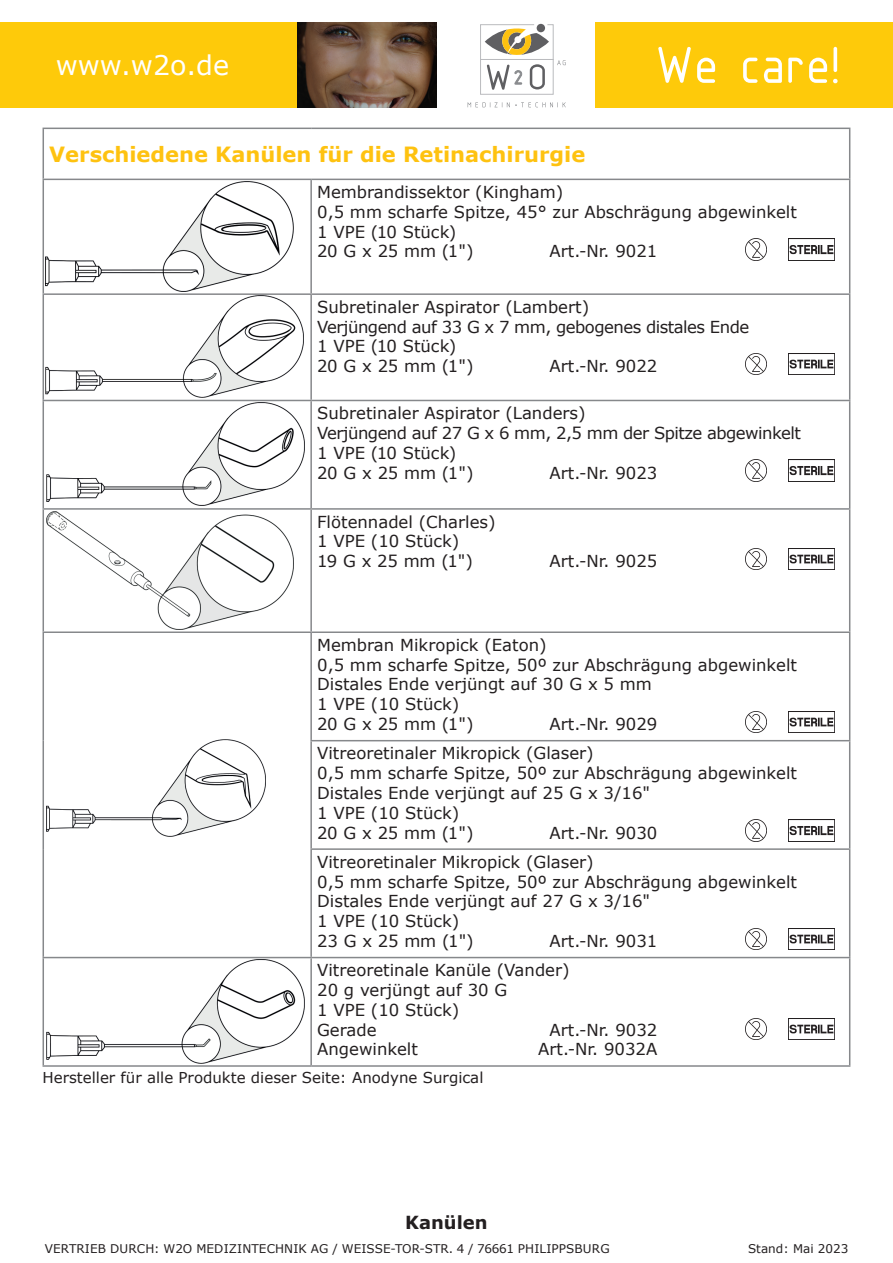
<style>
.page{position:relative;width:893px;height:1263px;background:#fff}
.page>*{position:absolute;margin:0;border:0;box-sizing:border-box;transform-origin:0 0}
.t1{font:54px "Isonorm 3098";letter-spacing:.035em;color:#fff}
.t2{font:27px "Verdana";color:#fff}
.t3{font:700 21px "Verdana";color:#fec210}
.t4{font:700 18px "Verdana";color:#231f20}
.t5{font:16.5px/19.8px "Verdana";color:#231f20}
.t6{font:16.5px/19.8px "Verdana";letter-spacing:-.02em;color:#231f20}
.t7{font:15px "Verdana";color:#231f20}
.t8{font:12px "Verdana";letter-spacing:.01em;color:#231f20}
</style>
<div class="page">
<div style="left:0;top:22px;width:298px;height:85px;background:#feca0a"></div>
<div style="left:480px;top:59px;width:73px;height:36px;border:1px solid #babbbe"></div>
<svg style="left:468px;top:102px;width:98px;height:5px"></svg>
<svg style="left:480px;top:24px;width:86px;height:66px"></svg>
<div style="left:595px;top:22px;width:298px;height:85px;background:#feca0a"></div>
<img style="left:298px;top:22px;width:139px;height:85px">
<hr style="left:43px;top:129px;width:1px;height:50px;background:#86888b">
<hr style="left:43px;top:180px;width:1px;height:113px;background:#86888b">
<hr style="left:310px;top:180px;width:2px;height:113px;background:#86888b">
<hr style="left:849px;top:180px;width:1px;height:113px;background:#86888b">
<hr style="left:43px;top:293px;width:268px;height:2px;background:#86888b">
<hr style="left:43px;top:295px;width:1px;height:105px;background:#86888b">
<hr style="left:311px;top:293px;width:539px;height:2px;background:#86888b">
<hr style="left:310px;top:295px;width:2px;height:105px;background:#86888b">
<hr style="left:849px;top:295px;width:1px;height:105px;background:#86888b">
<hr style="left:43px;top:401px;width:1px;height:107px;background:#86888b">
<hr style="left:310px;top:401px;width:2px;height:107px;background:#86888b">
<hr style="left:849px;top:401px;width:1px;height:107px;background:#86888b">
<hr style="left:43px;top:510px;width:1px;height:121px;background:#86888b">
<hr style="left:310px;top:510px;width:2px;height:121px;background:#86888b">
<hr style="left:849px;top:510px;width:1px;height:121px;background:#86888b">
<hr style="left:43px;top:633px;width:1px;height:108px;background:#86888b">
<hr style="left:310px;top:633px;width:2px;height:107px;background:#86888b">
<hr style="left:849px;top:633px;width:1px;height:107px;background:#86888b">
<hr style="left:43px;top:741px;width:1px;height:108px;background:#86888b">
<hr style="left:310px;top:741px;width:2px;height:107px;background:#86888b">
<hr style="left:849px;top:741px;width:1px;height:107px;background:#86888b">
<hr style="left:43px;top:849px;width:1px;height:108px;background:#86888b">
<hr style="left:310px;top:850px;width:2px;height:107px;background:#86888b">
<hr style="left:849px;top:850px;width:1px;height:107px;background:#86888b">
<hr style="left:43px;top:958px;width:1px;height:107px;background:#86888b">
<hr style="left:43px;top:128px;width:268px;height:1px;background:#86888b">
<hr style="left:311px;top:128px;width:539px;height:1px;background:#86888b">
<hr style="left:849px;top:129px;width:1px;height:50px;background:#86888b">
<hr style="left:43px;top:179px;width:268px;height:1px;background:#86888b">
<hr style="left:311px;top:179px;width:539px;height:1px;background:#86888b">
<hr style="left:43px;top:400px;width:268px;height:1px;background:#86888b">
<hr style="left:311px;top:400px;width:539px;height:1px;background:#86888b">
<hr style="left:43px;top:508px;width:268px;height:2px;background:#86888b">
<hr style="left:311px;top:508px;width:539px;height:2px;background:#86888b">
<hr style="left:43px;top:631px;width:268px;height:2px;background:#86888b">
<hr style="left:311px;top:631px;width:539px;height:2px;background:#86888b">
<hr style="left:310px;top:740px;width:540px;height:1px;background:#86888b">
<hr style="left:310px;top:848px;width:540px;height:2px;background:#86888b">
<hr style="left:43px;top:957px;width:268px;height:1px;background:#86888b">
<hr style="left:311px;top:957px;width:539px;height:1px;background:#86888b">
<hr style="left:43px;top:1065px;width:268px;height:2px;background:#86888b">
<hr style="left:311px;top:1065px;width:539px;height:2px;background:#86888b">
<hr style="left:310px;top:958px;width:2px;height:107px;background:#86888b">
<hr style="left:849px;top:958px;width:1px;height:107px;background:#86888b">
<img style="left:46px;top:181px;width:248px;height:110px">
<img style="left:46px;top:296px;width:258px;height:102px">
<img style="left:47px;top:403px;width:258px;height:103px">
<img style="left:47px;top:512px;width:246px;height:117px">
<img style="left:47px;top:740px;width:219px;height:96px">
<img style="left:47px;top:960px;width:258px;height:103px">
<img style="left:788px;top:239px;width:46px;height:21px">
<img style="left:745px;top:239px;width:22px;height:21px">
<img style="left:788px;top:354px;width:46px;height:21px">
<img style="left:745px;top:354px;width:22px;height:21px">
<img style="left:788px;top:460px;width:46px;height:21px">
<img style="left:745px;top:460px;width:22px;height:21px">
<img style="left:788px;top:548px;width:46px;height:22px">
<img style="left:745px;top:548px;width:22px;height:22px">
<img style="left:788px;top:711px;width:46px;height:22px">
<img style="left:745px;top:711px;width:22px;height:22px">
<img style="left:788px;top:820px;width:46px;height:21px">
<img style="left:745px;top:820px;width:22px;height:21px">
<img style="left:788px;top:928px;width:46px;height:22px">
<img style="left:745px;top:928px;width:22px;height:22px">
<img style="left:788px;top:1019px;width:46px;height:21px">
<img style="left:745px;top:1019px;width:22px;height:21px">
<h2 class="t2" style="left:56px;top:47px;width:175px">www.w2o.de</h2>
<h1 class="t1" style="left:658px;top:38px;width:186px">We care!</h1>
<p class="t3" style="left:49px;top:139px;width:538px">Verschiedene Kanülen für die Retinachirurgie</p>
<p class="t5" style="left:317px;top:182px;width:481px">Membrandissektor (Kingham)<br>0,5 mm scharfe Spitze, 45° zur Abschrägung abgewinkelt<br>1 VPE (10 Stück)<br>20 G x 25 mm (1")</p>
<p class="t5" style="left:549px;top:241px;width:109px">Art.-Nr. 9021</p>
<p class="t6" style="left:317px;top:297px;width:434px">Subretinaler Aspirator (Lambert)<br>Verjüngend auf 33 G x 7 mm, gebogenes distales Ende<br>1 VPE (10 Stück)<br>20 G x 25 mm (1")</p>
<p class="t5" style="left:549px;top:356px;width:109px">Art.-Nr. 9022</p>
<p class="t6" style="left:317px;top:403px;width:485px">Subretinaler Aspirator (Landers)<br>Verjüngend auf 27 G x 6 mm, 2,5 mm der Spitze abgewinkelt<br>1 VPE (10 Stück)<br>20 G x 25 mm (1")</p>
<p class="t5" style="left:549px;top:462px;width:109px">Art.-Nr. 9023</p>
<p class="t5" style="left:317px;top:511px;width:180px">Flötennadel (Charles)<br>1 VPE (10 Stück)<br>19 G x 25 mm (1")</p>
<p class="t5" style="left:549px;top:551px;width:109px">Art.-Nr. 9025</p>
<p class="t5" style="left:317px;top:635px;width:481px">Membran Mikropick (Eaton)<br>0,5 mm scharfe Spitze, 50º zur Abschrägung abgewinkelt<br>Distales Ende verjüngt auf 30 G x 5 mm<br>1 VPE (10 Stück)<br>20 G x 25 mm (1")</p>
<p class="t5" style="left:317px;top:709px;width:342px;line-height:29.2px;text-indent:232px">Art.-Nr. 9029<br>Vitreoretinaler Mikropick (Glaser)</p>
<p class="t5" style="left:317px;top:763px;width:481px">0,5 mm scharfe Spitze, 50º zur Abschrägung abgewinkelt<br>Distales Ende verjüngt auf 25 G x 3/16"<br>1 VPE (10 Stück)<br>20 G x 25 mm (1")</p>
<p class="t5" style="left:317px;top:818px;width:342px;line-height:29.2px;text-indent:232px">Art.-Nr. 9030<br>Vitreoretinaler Mikropick (Glaser)</p>
<p class="t5" style="left:317px;top:871px;width:481px">0,5 mm scharfe Spitze, 50º zur Abschrägung abgewinkelt<br>Distales Ende verjüngt auf 27 G x 3/16"<br>1 VPE (10 Stück)<br>23 G x 25 mm (1")</p>
<p class="t5" style="left:317px;top:926px;width:342px;line-height:29.2px;text-indent:232px">Art.-Nr. 9031<br>Vitreoretinale Kanüle (Vander)</p>
<p class="t5" style="left:317px;top:980px;width:192px">20 g verjüngt auf 30 G<br>1 VPE (10 Stück)<br>Gerade</p>
<p class="t5" style="left:549px;top:1019px;width:109px">Art.-Nr. 9032</p>
<p class="t5" style="left:317px;top:1039px;width:102px">Angewinkelt</p>
<p class="t5" style="left:538px;top:1039px;width:121px">Art.-Nr. 9032A</p>
<p class="t7" style="left:43px;top:1067px;width:442px">Hersteller für alle Produkte dieser Seite: Anodyne Surgical</p>
<p class="t4" style="left:405px;top:1210px;width:84px">Kanülen</p>
<p class="t8" style="left:45px;top:1240px;width:566px">VERTRIEB DURCH: W2O MEDIZINTECHNIK AG / WEISSE-TOR-STR. 4 / 76661 PHILIPPSBURG</p>
<p class="t8" style="left:748px;top:1240px;width:102px">Stand: Mai 2023</p>
</div>
